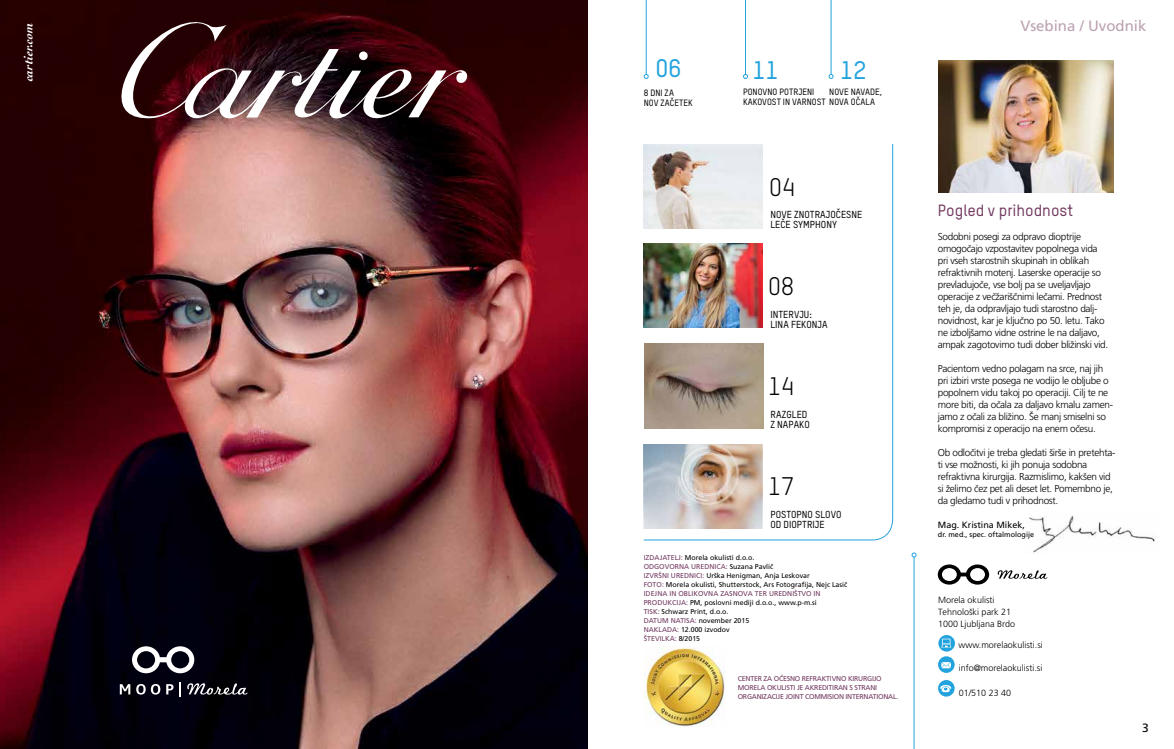
<style>
.page{position:relative;width:1174px;height:749px;background:#fff}
.page>*{position:absolute;margin:0;border:0;box-sizing:border-box;transform-origin:0 0}
.t1{font:25px "TSTARCE";color:#000}
.t2{font:500 25px "TSTARCE";color:#23a3dd}
.t3{font:500 16px "TSTARCE";color:#733a61}
.t4{font:15px "Frutiger LT Std";color:#bca2b1}
.t5{font:italic 700 13.1px "Cochin";color:#fff}
.t6{font:12px "Frutiger LT Std";color:#000}
.t7{font:300 10px/12px "Frutiger LT Std";letter-spacing:-.03em;color:#000}
.t8{font:500 10px/10.3px "TSTARCE";color:#000}
.t9{font:300 9px/12px "Frutiger LT Std";color:#000}
.t10{font:500 9px/10.5px "TSTARCE";color:#000}
.t11{font:9px "Frutiger LT Std";color:#000}
.t12{font:7.3px "Frutiger LT Std";color:#000}
.t13{font:7px/9px "Frutiger LT Std";color:#000}
.t14{font:7px/9px "Frutiger LT Std";letter-spacing:-.03em;color:#733a61}
.s1{color:#733a61}
</style>
<div class="page">
<img style="left:0;top:0;width:587px;height:748px">
<svg style="left:121px;top:22px;width:346px;height:96px;background:#4f3035"></svg>
<div style="left:359px;top:51px;width:9px;height:9px;background:#fff;border-radius:50%"></div>
<img style="left:938px;top:60px;width:175px;height:132px">
<img style="left:1029px;top:516px;width:126px;height:37px">
<svg style="left:643px;top:144px;width:250px;height:396px"></svg>
<hr style="left:645px;top:0;width:1px;height:74px;background:#23a3dd">
<svg style="left:643px;top:74px;width:5px;height:5px"></svg>
<hr style="left:913px;top:556px;width:1px;height:192px;background:#23a3dd">
<svg style="left:911px;top:552px;width:5px;height:5px"></svg>
<hr style="left:745px;top:0;width:1px;height:74px;background:#23a3dd">
<svg style="left:743px;top:74px;width:5px;height:5px"></svg>
<hr style="left:830px;top:0;width:1px;height:74px;background:#23a3dd">
<svg style="left:828px;top:74px;width:5px;height:5px"></svg>
<svg style="left:938px;top:656px;width:16px;height:16px"></svg>
<svg style="left:941px;top:661px;width:10px;height:7px"></svg>
<svg style="left:938px;top:679px;width:16px;height:17px"></svg>
<svg style="left:940px;top:684px;width:11px;height:8px"></svg>
<svg style="left:938px;top:634px;width:17px;height:17px"></svg>
<svg style="left:941px;top:638px;width:10px;height:9px"></svg>
<svg style="left:937px;top:564px;width:52px;height:20px"></svg>
<svg style="left:997px;top:570px;width:50px;height:8px"></svg>
<img style="left:644px;top:646px;width:81px;height:81px">
<img style="left:643px;top:144px;width:119px;height:84px">
<img style="left:643px;top:244px;width:119px;height:84px">
<img style="left:644px;top:343px;width:119px;height:85px">
<img style="left:643px;top:444px;width:119px;height:84px">
<svg style="left:120px;top:684px;width:10px;height:10px"></svg>
<svg style="left:136px;top:683px;width:24px;height:11px"></svg>
<svg style="left:166px;top:684px;width:7px;height:10px"></svg>
<svg style="left:179px;top:681px;width:2px;height:15px"></svg>
<svg style="left:187px;top:683px;width:60px;height:11px"></svg>
<svg style="left:132px;top:646px;width:62px;height:27px"></svg>
<h3 class="t5" style="left:19px;top:81px;width:60px;rotate:-90deg">cartier.com</h3>
<h1 class="t2" style="left:655px;top:53px;width:28px">06</h1>
<h1 class="t2" style="left:752px;top:54px;width:28px">11</h1>
<h1 class="t2" style="left:840px;top:55px;width:28px">12</h1>
<p class="t10" style="left:643px;top:87px;width:51px">8 DNI ZA<br>NOV ZAČETEK</p>
<p class="t10" style="left:743px;top:86px;width:141px;text-indent:86px">NOVE NAVADE,<br>KAKOVOST IN VARNOST NOVA OČALA</p>
<p class="t10" style="left:743px;top:86px;width:73px">PONOVNO POTRJENI</p>
<h1 class="t1" style="left:769px;top:171px;width:27px">04</h1>
<p class="t8" style="left:770px;top:209px;width:93px">NOVE ZNOTRAJOČESNE<br>LEČE SYMPHONY</p>
<h1 class="t1" style="left:768px;top:271px;width:27px">08</h1>
<p class="t8" style="left:770px;top:309px;width:59px">INTERVJU:<br>LINA FEKONJA</p>
<h1 class="t1" style="left:768px;top:370px;width:27px">14</h1>
<p class="t8" style="left:770px;top:408px;width:41px">RAZGLED<br>Z NAPAKO</p>
<h1 class="t1" style="left:768px;top:471px;width:27px">17</h1>
<p class="t8" style="left:770px;top:509px;width:72px">POSTOPNO SLOVO<br>OD DIOPTRIJE</p>
<p class="t13" style="left:643px;top:552px;width:205px"><span class="s1">IZDAJATELJ:</span> Morela okulisti d.o.o.<br><span class="s1">ODGOVORNA UREDNICA:</span> Suzana Pavlič<br><span class="s1">IZVRŠNI UREDNICI:</span> Urška Henigman, Anja Leskovar<br><span class="s1">FOTO:</span> Morela okulisti, Shutterstock, Ars Fotografija, Nejc Lasič <span class="s1">IDEJNA IN OBLIKOVNA ZASNOVA TER UREDNIŠTVO IN PRODUKCIJA:</span> PM, poslovni mediji d.o.o., www.p-m.si<br><span class="s1">TISK:</span> Schwarz Print, d.o.o.<br><span class="s1">DATUM NATISA:</span> november 2015<br><span class="s1">NAKLADA:</span> 12.000 izvodov<br><span class="s1">ŠTEVILKA:</span> 8/2015</p>
<p class="t14" style="left:737px;top:673px;width:162px">CENTER ZA OČESNO REFRAKTIVNO KIRURGIJO<br>MORELA OKULISTI JE AKREDITIRAN S STRANI<br>ORGANIZACIJE JOINT COMMISION INTERNATIONAL.</p>
<h3 class="t4" style="left:1020px;top:17px;width:127px">Vsebina / Uvodnik</h3>
<h2 class="t3" style="left:937px;top:200px;width:137px">Pogled v prihodnost</h2>
<p class="t7" style="left:937px;top:231px;width:172px">Sodobni posegi za odpravo dioptrije omogočajo vzpostavitev popolnega vida pri vseh starostnih skupinah in oblikah refraktivnih motenj. Laserske operacije so prevladujoče, vse bolj pa se uveljavljajo operacije z večžariščnimi lečami. Prednost teh je, da odpravljajo tudi starostno dalj&shy;novidnost, kar je ključno po 50. letu. Tako ne izboljšamo vidne ostrine le na daljavo, ampak zagotovimo tudi dober bližinski vid.</p>
<p class="t7" style="left:937px;top:363px;width:177px">Pacientom vedno polagam na srce, naj jih pri izbiri vrste posega ne vodijo le obljube o popolnem vidu takoj po operaciji. Cilj te ne more biti, da očala za daljavo kmalu zamen&shy;jamo z očali za bližino. Še manj smiselni so kompromisi z operacijo na enem očesu.</p>
<p class="t7" style="left:937px;top:447px;width:179px">Ob odločitvi je treba gledati širše in pretehta&shy;ti vse možnosti, ki jih ponuja sodobna refraktivna kirurgija. Razmislimo, kakšen vid si želimo čez pet ali deset let. Pomembno je, da gledamo tudi v prihodnost.</p>
<p class="t11" style="left:938px;top:519px;width:89px">Mag. Kristina Mikek,</p>
<p class="t12" style="left:938px;top:530px;width:98px">dr. med., spec. oftalmologije</p>
<p class="t9" style="left:938px;top:593px;width:79px">Morela okulisti<br>Tehnološki park 21<br>1000 Ljubljana Brdo</p>
<p class="t9" style="left:958px;top:639px;width:86px">www.morelaokulisti.si</p>
<p class="t9" style="left:958px;top:662px;width:85px">info@morelaokulisti.si</p>
<p class="t9" style="left:958px;top:686px;width:54px">01/510 23 40</p>
<p class="t6" style="left:1142px;top:720px;width:8px">3</p>
</div>
